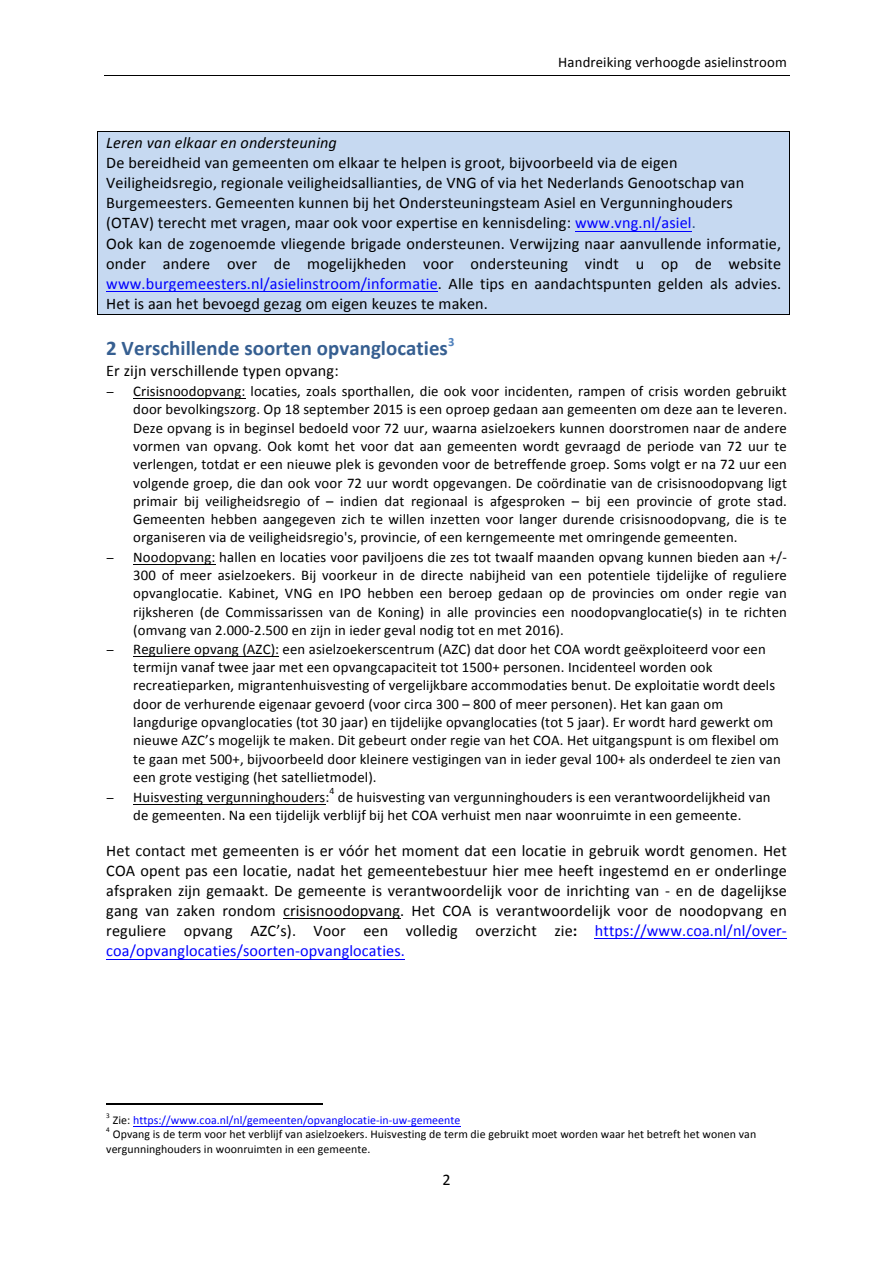
<style>
.page{position:relative;width:893px;height:1263px;background:#fff}
.page>*{position:absolute;margin:0;border:0;box-sizing:border-box;transform-origin:0 0}
.t1{font:700 20.85px "Calibri";letter-spacing:.005em;color:#365f91}
.t2{font:16.2px/20.1px "Calibri";letter-spacing:.01em;color:#000}
.t3{font:italic 16.2px "Calibri";letter-spacing:.01em;color:#000}
.t4{font:14.7px/18.3px "Calibri";letter-spacing:.01em;color:#000;text-align:justify}
.t5{font:11.85px/14.7px "Calibri";letter-spacing:.005em;color:#000}
.t6{font:11.85px "Calibri";letter-spacing:.005em;color:#00f}
.t7{font:9.75px "Calibri";color:#000}
.t8{font:7.2px "Calibri";color:#000}
.s1{color:#00f}
.s2{color:#1f497d}
.s3{font-weight:700}
.s4{color:#000}
</style>
<div class="page">
<hr style="left:104px;top:75px;width:685px;height:1px;background:#000">
<div style="left:99px;top:132px;width:690px;height:181px;background:#c6d9f1"></div>
<hr style="left:575px;top:231px;width:116px;height:1px;background:#00f">
<hr style="left:106px;top:291px;width:332px;height:1px;background:#00f">
<hr style="left:98px;top:132px;width:691px;height:1px;background:#000">
<hr style="left:98px;top:132px;width:1px;height:182px;background:#000">
<hr style="left:98px;top:314px;width:691px;height:1px;background:#000">
<hr style="left:789px;top:132px;width:1px;height:182px;background:#000">
<hr style="left:133px;top:399px;width:112px;height:1px;background:#000">
<hr style="left:133px;top:564px;width:82px;height:1px;background:#000">
<hr style="left:133px;top:657px;width:146px;height:1px;background:#000">
<hr style="left:133px;top:804px;width:192px;height:1px;background:#000">
<hr style="left:283px;top:919px;width:117px;height:1px;background:#000">
<hr style="left:594px;top:939px;width:193px;height:1px;background:#00f">
<hr style="left:106px;top:959px;width:299px;height:1px;background:#00f">
<hr style="left:106px;top:1104px;width:216px;height:1px;background:#000">
<hr style="left:133px;top:1126px;width:327px;height:1px;background:#00f">
<p class="t4" style="left:558px;top:53px;width:230px">Handreiking verhoogde asielinstroom</p>
<p class="t3" style="left:106px;top:132px;width:232px">Leren van elkaar en ondersteuning</p>
<p class="t2" style="left:106px;top:152px;width:676px">De bereidheid van gemeenten om elkaar te helpen is groot, bijvoorbeeld via de eigen Veiligheidsregio, regionale veiligheidsallianties, de VNG of via het Nederlands Genootschap van Burgemeesters. Gemeenten kunnen bij het Ondersteuningsteam Asiel en Vergunninghouders (OTAV) terecht met vragen, maar ook voor expertise en kennisdeling: <span class="s1">www.vng.nl/asiel</span><span class="s2">.<br></span>Ook kan de zogenoemde vliegende brigade ondersteunen. Verwijzing naar aanvullende informatie, onder andere over de mogelijkheden voor ondersteuning vindt u op de website <span class="s1">www.burgemeesters.nl/asielinstroom/informatie</span>. Alle tips en aandachtspunten gelden als advies.<br>Het is aan het bevoegd gezag om eigen keuzes te maken.</p>
<h1 class="t1" style="left:106px;top:335px;width:350px">2 Verschillende soorten opvanglocaties<sup>3</sup></h1>
<p class="t2" style="left:106px;top:361px;width:234px">Er zijn verschillende typen opvang:</p>
<p class="t4" style="left:133px;top:382px;width:655px">Crisisnoodopvang: locaties, zoals sporthallen, die ook voor incidenten, rampen of crisis worden gebruikt door bevolkingszorg. Op 18 september 2015 is een oproep gedaan aan gemeenten om deze aan te leveren.<br>Deze opvang is in beginsel bedoeld voor 72 uur, waarna asielzoekers kunnen doorstromen naar de andere vormen van opvang. Ook komt het voor dat aan gemeenten wordt gevraagd de periode van 72 uur te verlengen, totdat er een nieuwe plek is gevonden voor de betreffende groep. Soms volgt er na 72 uur een volgende groep, die dan ook voor 72 uur wordt opgevangen. De coördinatie van de crisisnoodopvang ligt primair bij veiligheidsregio of – indien dat regionaal is afgesproken – bij een provincie of grote stad.<br>Gemeenten hebben aangegeven zich te willen inzetten voor langer durende crisisnoodopvang, die is te organiseren via de veiligheidsregio's, provincie, of een kerngemeente met omringende gemeenten.</p>
<p class="t4" style="left:133px;top:548px;width:655px">Noodopvang: hallen en locaties voor paviljoens die zes tot twaalf maanden opvang kunnen bieden aan +/- 300 of meer asielzoekers. Bij voorkeur in de directe nabijheid van een potentiele tijdelijke of reguliere opvanglocatie. Kabinet, VNG en IPO hebben een beroep gedaan op de provincies om onder regie van rijksheren (de Commissarissen van de Koning) in alle provincies een noodopvanglocatie(s) in te richten (omvang van 2.000-2.500 en zijn in ieder geval nodig tot en met 2016).</p>
<p class="t4" style="left:133px;top:640px;width:649px;text-align:left">Reguliere opvang (AZC): een asielzoekerscentrum (AZC) dat door het COA wordt geëxploiteerd voor een termijn vanaf twee jaar met een opvangcapaciteit tot 1500+ personen. Incidenteel worden ook recreatieparken, migrantenhuisvesting of vergelijkbare accommodaties benut. De exploitatie wordt deels door de verhurende eigenaar gevoerd (voor circa 300 – 800 of meer personen). Het kan gaan om langdurige opvanglocaties (tot 30 jaar) en tijdelijke opvanglocaties (tot 5 jaar). Er wordt hard gewerkt om nieuwe AZC’s mogelijk te maken. Dit gebeurt onder regie van het COA. Het uitgangspunt is om flexibel om te gaan met 500+, bijvoorbeeld door kleinere vestigingen van in ieder geval 100+ als onderdeel te zien van een grote vestiging (het satellietmodel).</p>
<p class="t4" style="left:133px;top:787px;width:198px">Huisvesting vergunninghouders:</p>
<p class="t7" style="left:329px;top:785px;width:6px">4</p>
<p class="t4" style="left:133px;top:788px;width:639px;text-indent:204px">de huisvesting van vergunninghouders is een verantwoordelijkheid van de gemeenten. Na een tijdelijk verblijf bij het COA verhuist men naar woonruimte in een gemeente.</p>
<p class="t2" style="left:106px;top:840px;width:682px;text-align:justify">Het contact met gemeenten is er vóór het moment dat een locatie in gebruik wordt genomen. Het COA opent pas een locatie, nadat het gemeentebestuur hier mee heeft ingestemd en er onderlinge afspraken zijn gemaakt. De gemeente is verantwoordelijk voor de inrichting van - en de dagelijkse gang van zaken rondom crisisnoodopvang. Het COA is verantwoordelijk voor de noodopvang en reguliere opvang AZC’s). Voor een volledig overzicht zie<span class="s3">:</span> <span class="s1">https://www.coa.nl/nl/over&shy;coa/opvanglocaties/soorten-opvanglocaties.</span></p>
<p class="t8" style="left:106px;top:1111px;width:5px">3</p>
<p class="t6" style="left:113px;top:1112px;width:349px"><span class="s4">Zie:</span> https://www.coa.nl/nl/gemeenten/opvanglocatie-in-uw-gemeente</p>
<p class="t8" style="left:106px;top:1125px;width:5px">4</p>
<p class="t5" style="left:106px;top:1127px;width:651px;text-indent:7px">Opvang is de term voor het verblijf van asielzoekers. Huisvesting de term die gebruikt moet worden waar het betreft het wonen van vergunninghouders in woonruimten in een gemeente.</p>
<p class="t2" style="left:442px;top:1169px;width:10px">2</p>
</div>
